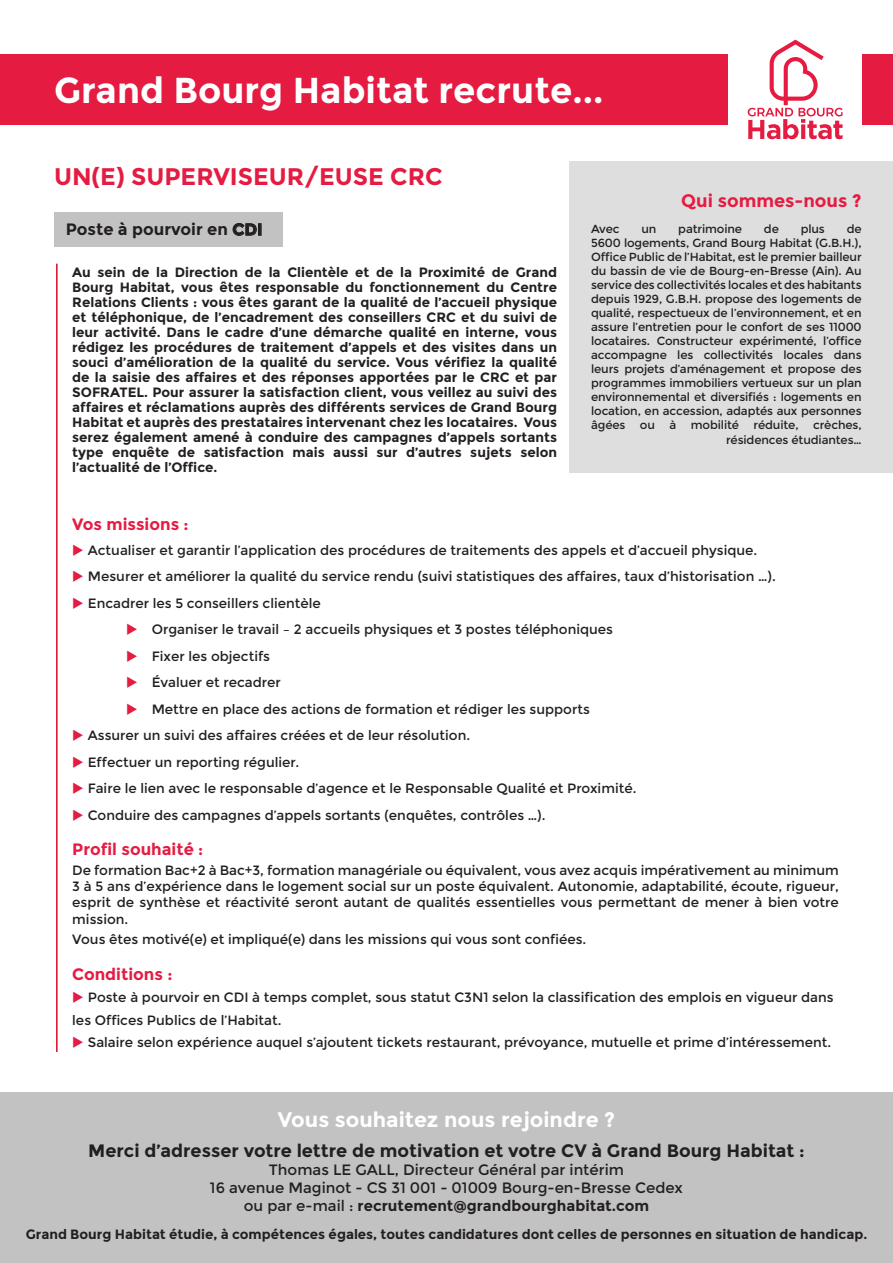
<style>
.page{position:relative;width:893px;height:1263px;background:#fff}
.page>*{position:absolute;margin:0;border:0;box-sizing:border-box;transform-origin:0 0}
.t1{font:700 36px "Montserrat";color:#fff}
.t2{font:700 24px "Montserrat";color:#e51b41}
.t3{font:700 21px "Montserrat";color:#fff}
.t4{font:700 18px "Montserrat";color:#231f20}
.t5{font:700 18px "Montserrat";color:#e51b41}
.t6{font:700 16.5px "Montserrat";color:#e51b41}
.t7{font:700 16.5px "Montserrat";color:#231f20}
.t8{font:15px "Montserrat";color:#231f20}
.t9{font:700 15px "Montserrat";color:#231f20}
.t10{font:13.5px/16.2px "Montserrat";color:#231f20;text-align:justify}
.t11{font:700 13.5px/15px "Montserrat";color:#231f20;text-align:justify}
.t12{font:11.7px/14.1px "Montserrat";letter-spacing:-.01em;color:#231f20;text-align:right}
.s1{color:#e51b41}
.s2{font-weight:400}
</style>
<div class="page">
<div style="left:0;top:54px;width:893px;height:71px;background:#e51b41"></div>
<div style="left:729px;top:13px;width:133px;height:162px;background:#fff"></div>
<div style="left:0;top:1093px;width:893px;height:170px;background:#c2c2c2"></div>
<hr style="left:56px;top:264px;width:2px;height:788px;background:#d60d28">
<div style="left:570px;top:162px;width:323px;height:311px;background:#dedede"></div>
<svg style="left:748px;top:40px;width:95px;height:99px"></svg>
<div style="left:54px;top:213px;width:228px;height:34px;background:#c2c2c2"></div>
<p class="t1" style="left:54px;top:69px;width:551px">Grand Bourg Habitat recrute...</p>
<p class="t2" style="left:54px;top:163px;width:390px">UN(E) SUPERVISEUR/EUSE CRC</p>
<p class="t7" style="left:66px;top:220px;width:198px">Poste à pourvoir en CDI</p>
<p class="t11" style="left:72px;top:264px;width:486px">Au sein de la Direction de la Clientèle et de la Proximité de Grand Bourg Habitat, vous êtes responsable du fonctionnement du Centre Relations Clients : vous êtes garant de la qualité de l’accueil physique et téléphonique, de l’encadrement des conseillers CRC et du suivi de leur activité. Dans le cadre d’une démarche qualité en interne, vous rédigez les procédures de traitement d’appels et des visites dans un souci d’amélioration de la qualité du service. Vous vérifiez la qualité de la saisie des affaires et des réponses apportées par le CRC et par SOFRATEL. Pour assurer la satisfaction client, vous veillez au suivi des affaires et réclamations auprès des différents services de Grand Bourg Habitat et auprès des prestataires intervenant chez les locataires. Vous serez également amené à conduire des campagnes d’appels sortants type enquête de satisfaction mais aussi sur d’autres sujets selon l’actualité de l’Office.</p>
<p class="t5" style="left:681px;top:190px;width:182px">Qui sommes-nous ?</p>
<p class="t12" style="left:591px;top:222px;width:30px">Avec</p>
<p class="t12" style="left:641px;top:222px;width:16px">un</p>
<p class="t12" style="left:678px;top:222px;width:65px">patrimoine</p>
<p class="t12" style="left:764px;top:222px;width:16px">de</p>
<p class="t12" style="left:801px;top:222px;width:26px">plus</p>
<p class="t12" style="left:591px;top:222px;width:272px">de<br>5600 logements, Grand Bourg Habitat (G.B.H.), Office Public de l’Habitat, est le premier bailleur du bassin de vie de Bourg-en-Bresse (Ain). Au service des collectivités locales et des habitants depuis 1929, G.B.H. propose des logements de qualité, respectueux de l’environnement, et en assure l’entretien pour le confort de ses 11000 locataires. Constructeur expérimenté, l’office accompagne les collectivités locales dans leurs projets d’aménagement et propose des programmes immobiliers vertueux sur un plan environnemental et diversifiés : logements en location, en accession, adaptés aux personnes âgées ou à mobilité réduite, crèches, résidences étudiantes…</p>
<p class="t6" style="left:72px;top:514px;width:118px">Vos missions :</p>
<p class="t10" style="left:72px;top:542px;width:687px"><span class="s1">◆</span> Actualiser et garantir l’application des procédures de traitements des appels et d’accueil physique.</p>
<p class="t10" style="left:72px;top:568px;width:705px"><span class="s1">◆</span> Mesurer et améliorer la qualité du service rendu (suivi statistiques des affaires, taux d’historisation …).</p>
<p class="t10" style="left:72px;top:595px;width:250px"><span class="s1">◆</span> Encadrer les 5 conseillers clientèle</p>
<p class="t10" style="left:126px;top:621px;width:488px"><span class="s1">◆</span> Organiser le travail – 2 accueils physiques et 3 postes téléphoniques</p>
<p class="t10" style="left:126px;top:648px;width:145px"><span class="s1">◆</span> Fixer les objectifs</p>
<p class="t10" style="left:126px;top:674px;width:156px"><span class="s1">◆</span> Évaluer et recadrer</p>
<p class="t10" style="left:126px;top:701px;width:465px"><span class="s1">◆</span> Mettre en place des actions de formation et rédiger les supports</p>
<p class="t10" style="left:72px;top:727px;width:399px"><span class="s1">◆</span> Assurer un suivi des affaires créées et de leur résolution.</p>
<p class="t10" style="left:72px;top:754px;width:228px"><span class="s1">◆</span> Effectuer un reporting régulier.</p>
<p class="t10" style="left:72px;top:780px;width:566px"><span class="s1">◆</span> Faire le lien avec le responsable d’agence et le Responsable Qualité et Proximité.</p>
<p class="t10" style="left:72px;top:807px;width:475px"><span class="s1">◆</span> Conduire des campagnes d’appels sortants (enquêtes, contrôles …).</p>
<p class="t6" style="left:72px;top:839px;width:133px">Profil souhaité :</p>
<p class="t10" style="left:72px;top:862px;width:768px">De formation Bac+2 à Bac+3, formation managériale ou équivalent, vous avez acquis impérativement au minimum 3 à 5 ans d’expérience dans le logement social sur un poste équivalent. Autonomie, adaptabilité, écoute, rigueur, esprit de synthèse et réactivité seront autant de qualités essentielles vous permettant de mener à bien votre mission.</p>
<p class="t10" style="left:72px;top:931px;width:516px">Vous êtes motivé(e) et impliqué(e) dans les missions qui vous sont confiées.</p>
<p class="t6" style="left:72px;top:964px;width:102px">Conditions :</p>
<p class="t10" style="left:72px;top:990px;width:763px"><span class="s1">◆</span> Poste à pourvoir en CDI à temps complet, sous statut C3N1 selon la classification des emplois en vigueur dans</p>
<p class="t10" style="left:72px;top:1012px;width:211px">les Offices Publics de l’Habitat.</p>
<p class="t10" style="left:72px;top:1034px;width:760px"><span class="s1">◆</span> Salaire selon expérience auquel s’ajoutent tickets restaurant, prévoyance, mutuelle et prime d’intéressement.</p>
<p class="t3" style="left:278px;top:1107px;width:339px">Vous souhaitez nous rejoindre ?</p>
<p class="t4" style="left:88px;top:1140px;width:718px">Merci d’adresser votre lettre de motivation et votre CV à Grand Bourg Habitat :</p>
<p class="t8" style="left:269px;top:1161px;width:357px">Thomas LE GALL, Directeur Général par intérim</p>
<p class="t8" style="left:210px;top:1179px;width:475px">16 avenue Maginot - CS 31 001 - 01009 Bourg-en-Bresse Cedex</p>
<p class="t9" style="left:244px;top:1196px;width:407px"><span class="s2">ou par e-mail :</span> recrutement@grandbourghabitat.com</p>
<p class="t11" style="left:26px;top:1227px;width:843px">Grand Bourg Habitat étudie, à compétences égales, toutes candidatures dont celles de personnes en situation de handicap.</p>
</div>
